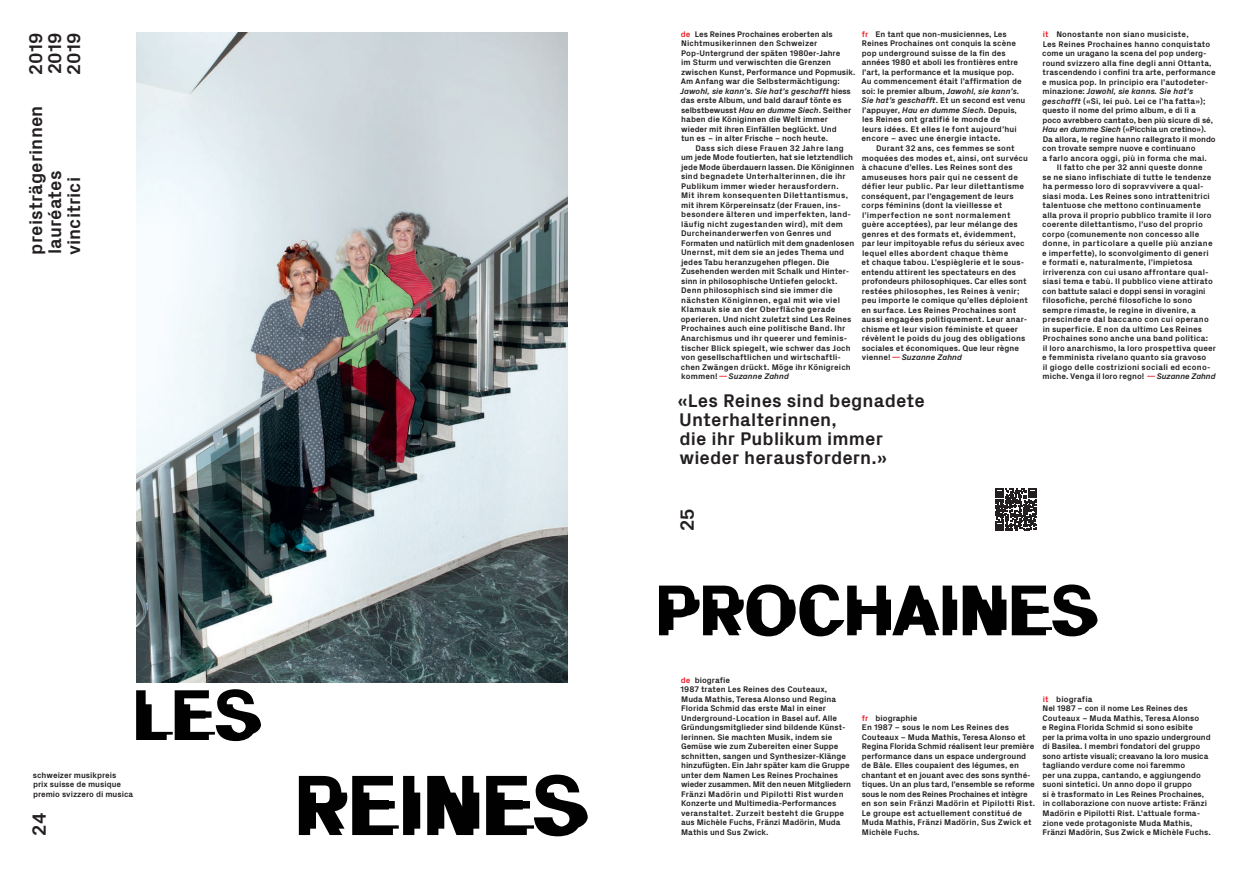
<style>
.page{position:relative;width:1248px;height:879px;background:#fff}
.page>*{position:absolute;margin:0;border:0;box-sizing:border-box;transform-origin:0 0}
.t1{font:700 19.3px "Px Grotesk";color:#231f20}
.t2{font:700 18.6px/19px "Px Grotesk";letter-spacing:.005em;color:#231f20}
.t3{font:700 8.2px/9.5px "Px Grotesk";letter-spacing:.01em;color:#231f20}
.t4{font:700 8.2px "Px Grotesk";letter-spacing:-.01em;color:#231f20}
.t5{font:700 8.2px "Px Grotesk";letter-spacing:-.02em;color:#231f20}
.t6{font:700 8.2px "Px Grotesk";letter-spacing:.035em;color:#231f20}
.t7{font:italic 700 8.2px "Px Grotesk";color:#231f20}
.s1{color:#ee1d23}
.s2{font-style:italic}
.s3{font-style:normal}
</style>
<div class="page">
<img style="left:136px;top:33px;width:431px;height:650px">
<svg style="left:995px;top:489px;width:41px;height:42px"></svg>
<svg style="left:136px;top:689px;width:125px;height:52px"></svg>
<svg style="left:486px;top:774px;width:101px;height:62px"></svg>
<svg style="left:299px;top:776px;width:180px;height:59px"></svg>
<svg style="left:659px;top:584px;width:438px;height:52px"></svg>
<h2 class="t2" style="left:44px;top:74px;width:44px;rotate:-90deg">2019</h2>
<h2 class="t2" style="left:25px;top:74px;width:44px;rotate:-90deg">2019</h2>
<h2 class="t2" style="left:63px;top:74px;width:44px;rotate:-90deg">2019</h2>
<h2 class="t2" style="left:25px;top:255px;width:150px;rotate:-90deg">preisträgerinnen</h2>
<h2 class="t2" style="left:44px;top:254px;width:85px;rotate:-90deg">lauréates</h2>
<h2 class="t2" style="left:63px;top:255px;width:80px;rotate:-90deg">vincitrici</h2>
<p class="t3" style="left:33px;top:770px;width:102px">schweizer musikpreis prix suisse de musique premio svizzero di musica</p>
<h1 class="t1" style="left:25px;top:835px;width:24px;rotate:-90deg">24</h1>
<p class="t3" style="left:680px;top:29px;width:176px"><span class="s1">de</span> Les Reines Prochaines eroberten als Nichtmusikerinnen den Schweizer Pop--Untergrund der späten 1980er-Jahre<br>im Sturm und verwischten die Grenzen zwischen Kunst, Performance und Popmusik.<br>Am Anfang war die Selbstermächtigung:<br><span class="s2">Jawohl, sie kann’s. Sie hat’s geschafft</span> hiess das erste Album, und bald darauf tönte es selbstbewusst <span class="s2">Hau en dumme Siech</span>. Seither haben die Königinnen die Welt immer wieder mit ihren Einfällen beglückt. Und<br>tun es – in alter Frische – noch heute.</p>
<p class="t3" style="left:680px;top:143px;width:175px;text-indent:15px">Dass sich diese Frauen 32 Jahre lang um jede Mode foutierten, hat sie letztendlich jede Mode überdauern lassen. Die Königinnen sind begnadete Unterhalterinnen, die ihr Publikum immer wieder herausfordern.<br>Mit ihrem konsequenten Dilettantismus, mit ihrem Körpereinsatz (der Frauen, ins-- besondere älteren und imperfekten, land&shy;läufig nicht zugestanden wird), mit dem Durcheinanderwerfen von Genres und Formaten und natürlich mit dem gnadenlosen Unernst, mit dem sie an jedes Thema und jedes Tabu heranzugehen pflegen. Die Zusehenden werden mit Schalk und Hinter&shy;sinn in philosophische Untiefen gelockt.<br>Denn philosophisch sind sie immer die nächsten Königinnen, egal mit wie viel Klamauk sie an der Oberfläche gerade operieren. Und nicht zuletzt sind Les Reines Prochaines auch eine politische Band. Ihr Anarchismus und ihr queerer und feminis&shy;tischer Blick spiegelt, wie schwer das Joch von gesellschaftlichen und wirtschaftli&shy;chen Zwängen drückt. Möge ihr Königreich kommen!<span class="s1">—</span><span class="s2">Suzanne Zahnd</span></p>
<p class="t3" style="left:861px;top:29px;width:165px"><span class="s1">fr</span> En tant que non-musiciennes, Les Reines Prochaines ont conquis la scène pop underground suisse de la fin des années 1980 et aboli les frontières entre l’art, la performance et la musique pop.<br>Au commencement était l’affirmation de soi: le premier album, <span class="s2">Jawohl, sie kann’s.<br>Sie hat’s geschafft</span>. Et un second est venu l’appuyer, <span class="s2">Hau en dumme Siech</span>. Depuis, les Reines ont gratifié le monde de<br>leurs idées. Et elles le font aujourd’hui encore – avec une énergie intacte.</p>
<p class="t3" style="left:861px;top:143px;width:168px;text-indent:15px">Durant 32 ans, ces femmes se sont moquées des modes et, ainsi, ont survécu à chacune d’elles. Les Reines sont des amuseuses hors pair qui ne cessent de défier leur public. Par leur dilettantisme conséquent, par l’engagement de leurs corps féminins (dont la vieillesse et l’imperfection ne sont normalement guère acceptées), par leur mélange des genres et des formats et, évidemment, par leur impitoyable refus du sérieux avec lequel elles abordent chaque thème<br>et chaque tabou. L’espièglerie et le sous&shy;entendu attirent les spectateurs en des profondeurs philosophiques. Car elles sont restées philosophes, les Reines à venir; peu importe le comique qu’elles déploient en surface. Les Reines Prochaines sont aussi engagées politiquement. Leur anar&shy;chisme et leur vision féministe et queer révèlent le poids du joug des obligations sociales et économiques. Que leur règne vienne!<span class="s1">—</span><span class="s2">Suzanne Zahnd</span></p>
<h2 class="t2" style="left:677px;top:390px;width:249px">«Les Reines sind begnadete<br>Unterhalterinnen,<br>die ihr Publikum immer wieder herausfordern.»</h2>
<p class="t3" style="left:1042px;top:29px;width:147px"><span class="s1">it</span> Nonostante non siano musiciste,</p>
<p class="t3" style="left:1042px;top:39px;width:169px">Les Reines Prochaines hanno conquistato</p>
<p class="t3" style="left:1042px;top:48px;width:166px">come un uragano la scena del pop underg-</p>
<p class="t3" style="left:1042px;top:58px;width:170px">round svizzero alla fine degli anni Ottanta,</p>
<p class="t3" style="left:1042px;top:67px;width:174px">trascendendo i confini tra arte, performance</p>
<p class="t3" style="left:1042px;top:77px;width:167px">e musica pop. In principio era l’autodeter-</p>
<p class="t7" style="left:1042px;top:85px;width:152px"><span class="s3">minazione:</span> Jawohl, sie kanns. Sie hat’s</p>
<p class="t3" style="left:1042px;top:96px;width:165px"><span class="s2">geschafft</span> («Sì, lei può. Lei ce l’ha fatta»);</p>
<p class="t3" style="left:1042px;top:105px;width:155px">questo il nome del primo album, e di lì a</p>
<p class="t4" style="left:1042px;top:114px;width:172px">poco avrebbero cantato, ben più sicure di sé,</p>
<p class="t5" style="left:1042px;top:123px;width:165px"><span class="s2">Hau en dumme Siech</span> («Picchia un cretino»).</p>
<p class="t3" style="left:1042px;top:134px;width:174px">Da allora, le regine hanno rallegrato il mondo</p>
<p class="t3" style="left:1042px;top:143px;width:155px">con trovate sempre nuove e continuano</p>
<p class="t3" style="left:1042px;top:153px;width:166px">a farlo ancora oggi, più in forma che mai.</p>
<p class="t3" style="left:1056px;top:162px;width:147px">Il fatto che per 32 anni queste donne</p>
<p class="t3" style="left:1042px;top:172px;width:170px">se ne siano infischiate di tutte le tendenze</p>
<p class="t3" style="left:1042px;top:181px;width:162px">ha permesso loro di sopravvivere a qual-</p>
<p class="t3" style="left:1042px;top:191px;width:169px">siasi moda. Les Reines sono intrattenitrici</p>
<p class="t3" style="left:1042px;top:200px;width:160px">talentuose che mettono continuamente</p>
<p class="t3" style="left:1042px;top:210px;width:171px">alla prova il proprio pubblico tramite il loro</p>
<p class="t3" style="left:1042px;top:219px;width:162px">coerente dilettantismo, l’uso del proprio</p>
<p class="t3" style="left:1042px;top:229px;width:158px">corpo (comunemente non concesso alle</p>
<p class="t6" style="left:1042px;top:237px;width:172px">donne, in particolare a quelle più anziane</p>
<p class="t3" style="left:1042px;top:248px;width:168px">e imperfette), lo sconvolgimento di generi</p>
<p class="t3" style="left:1042px;top:257px;width:152px">e formati e, naturalmente, l’impietosa</p>
<p class="t3" style="left:1042px;top:267px;width:167px">irriverenza con cui usano affrontare qual-</p>
<p class="t3" style="left:1042px;top:276px;width:172px">siasi tema e tabù. Il pubblico viene attirato</p>
<p class="t3" style="left:1042px;top:286px;width:165px">con battute salaci e doppi sensi in voragini</p>
<p class="t3" style="left:1042px;top:295px;width:151px">filosofiche, perché filosofiche lo sono</p>
<p class="t3" style="left:1042px;top:305px;width:155px">sempre rimaste, le regine in divenire, a</p>
<p class="t3" style="left:1042px;top:314px;width:168px">prescindere dal baccano con cui operano</p>
<p class="t3" style="left:1042px;top:324px;width:161px">in superficie. E non da ultimo Les Reines</p>
<p class="t3" style="left:1042px;top:333px;width:167px">Prochaines sono anche una band politica:</p>
<p class="t3" style="left:1042px;top:343px;width:175px">il loro anarchismo, la loro prospettiva queer</p>
<p class="t3" style="left:1042px;top:352px;width:165px">e femminista rivelano quanto sia gravoso</p>
<p class="t3" style="left:1042px;top:362px;width:168px">il giogo delle costrizioni sociali ed econo-</p>
<p class="t3" style="left:1042px;top:371px;width:175px">miche. Venga il loro regno! <span class="s1">—</span><span class="s2">Suzanne Zahnd</span></p>
<h1 class="t1" style="left:673px;top:531px;width:24px;rotate:-90deg">25</h1>
<p class="t3" style="left:680px;top:675px;width:172px"><span class="s1">de</span> biografie<br>1987 traten Les Reines des Couteaux, Muda Mathis, Teresa Alonso und Regina Florida Schmid das erste Mal in einer Underground-Location in Basel auf. Alle Gründungsmitglieder sind bildende Künst&shy;lerinnen. Sie machten Musik, indem sie Gemüse wie zum Zubereiten einer Suppe schnitten, sangen und Synthesizer-Klänge hinzufügten. Ein Jahr später kam die Gruppe unter dem Namen Les Reines Prochaines wieder zusammen. Mit den neuen Mitgliedern Fränzi Madörin und Pipilotti Rist wurden Konzerte und Multimedia-Performances veranstaltet. Zurzeit besteht die Gruppe aus Michèle Fuchs, Fränzi Madörin, Muda Mathis und Sus Zwick.</p>
<p class="t3" style="left:861px;top:713px;width:175px"><span class="s1">fr</span> biographie<br>En 1987 – sous le nom Les Reines des Couteaux – Muda Mathis, Teresa Alonso et Regina Florida Schmid réalisent leur première performance dans un espace underground de Bâle. Elles coupaient des légumes, en chantant et en jouant avec des sons synthé&shy;tiques. Un an plus tard, l’ensemble se reforme sous le nom des Reines Prochaines et intègre en son sein Fränzi Madörin et Pipilotti Rist.<br>Le groupe est actuellement constitué de Muda Mathis, Fränzi Madörin, Sus Zwick et Michèle Fuchs.</p>
<p class="t3" style="left:1042px;top:694px;width:170px"><span class="s1">it</span> biografia<br>Nel 1987 – con il nome Les Reines des Couteaux – Muda Mathis, Teresa Alonso<br>e Regina Florida Schmid si sono esibite<br>per la prima volta in uno spazio underground di Basilea. I membri fondatori del gruppo sono artiste visuali; creavano la loro musica tagliando verdure come noi faremmo<br>per una zuppa, cantando, e aggiungendo suoni sintetici. Un anno dopo il gruppo<br>si è trasformato in Les Reines Prochaines, in collaborazione con nuove artiste: Fränzi Madörin e Pipilotti Rist. L’attuale forma-- zione vede protagoniste Muda Mathis, Fränzi Madörin, Sus Zwick e Michèle Fuchs.</p>
</div>
